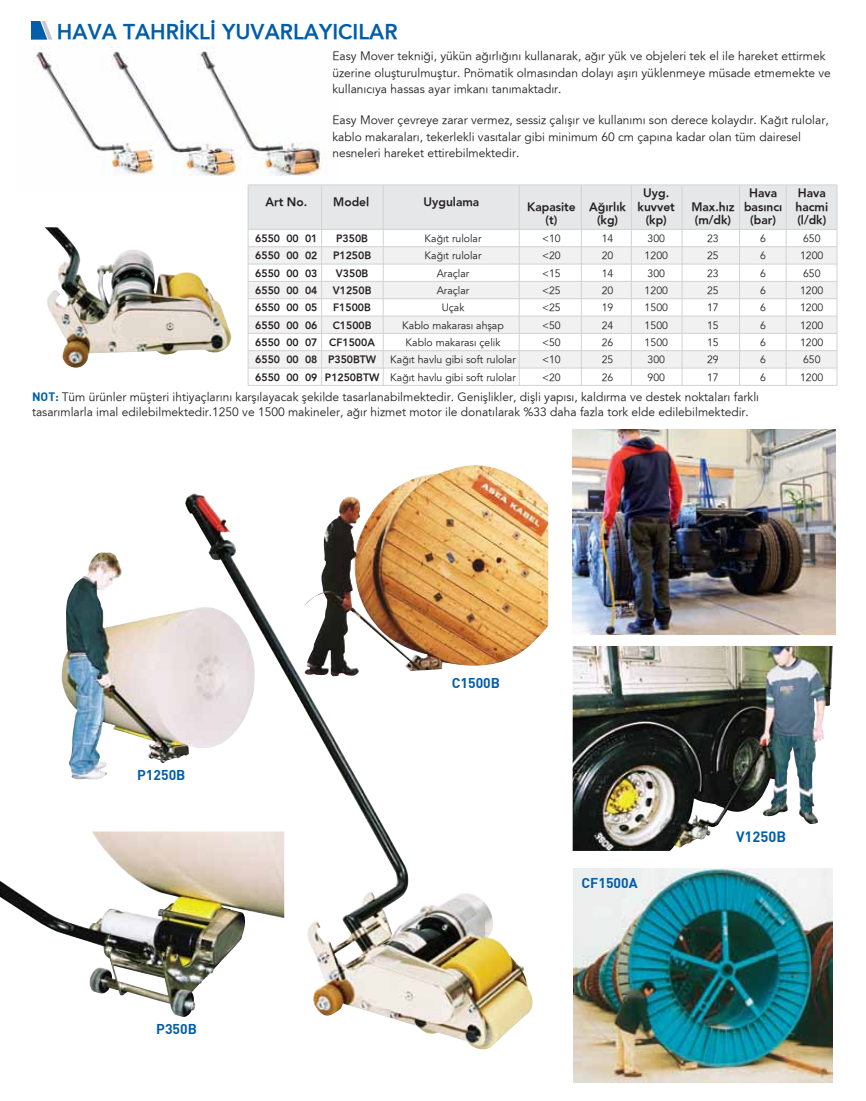
<style>
.page{position:relative;width:866px;height:1101px;background:#fff}
.page>*{position:absolute;margin:0;border:0;box-sizing:border-box;transform-origin:0 0}
.t1{font:800 21px "Avenir";color:#005daa}
.t2{font:14.7px "DINBEK Bold";color:#005daa}
.t3{font:13.95px "DINBEK Bold";color:#005daa}
.t4{font:12px/16.5px "Avenir";color:#231f20}
.t5{font:800 12px/13.5px "Avenir";color:#231f20;text-align:center}
.t6{font:10.5px/17.4px "Avenir";color:#231f20;text-align:justify}
.t7{font:800 10.5px/17.4px "Avenir";color:#231f20;text-align:justify}
.s1{font-family:"DINBEK Bold";color:#005daa}
</style>
<div class="page">
<img style="left:33px;top:39px;width:304px;height:151px">
<img style="left:61px;top:553px;width:124px;height:227px">
<img style="left:45px;top:227px;width:187px;height:141px">
<img style="left:573px;top:430px;width:262px;height:205px">
<img style="left:573px;top:646px;width:245px;height:205px">
<svg style="left:31px;top:21px;width:21px;height:19px"></svg>
<img style="left:185px;top:493px;width:348px;height:557px">
<img style="left:0;top:831px;width:284px;height:186px">
<img style="left:304px;top:465px;width:244px;height:211px">
<img style="left:573px;top:868px;width:260px;height:215px">
<div style="left:248px;top:185px;width:589px;height:44px;background:#e6e7e8"></div>
<div style="left:248px;top:351px;width:589px;height:17px;background:#f1f1f2"></div>
<div style="left:248px;top:316px;width:589px;height:17px;background:#f1f1f2"></div>
<div style="left:248px;top:281px;width:589px;height:17px;background:#f1f1f2"></div>
<div style="left:248px;top:247px;width:589px;height:17px;background:#f1f1f2"></div>
<hr style="left:248px;top:229px;width:589px;height:1px;background:#d1d3d4">
<hr style="left:248px;top:246px;width:589px;height:1px;background:#d1d3d4">
<hr style="left:248px;top:264px;width:589px;height:1px;background:#d1d3d4">
<hr style="left:248px;top:281px;width:589px;height:1px;background:#d1d3d4">
<hr style="left:248px;top:298px;width:589px;height:1px;background:#d1d3d4">
<hr style="left:248px;top:316px;width:589px;height:1px;background:#d1d3d4">
<hr style="left:248px;top:333px;width:589px;height:1px;background:#d1d3d4">
<hr style="left:248px;top:350px;width:589px;height:1px;background:#d1d3d4">
<hr style="left:248px;top:368px;width:589px;height:1px;background:#d1d3d4">
<hr style="left:248px;top:385px;width:589px;height:1px;background:#d1d3d4">
<hr style="left:321px;top:185px;width:1px;height:200px;background:#d1d3d4">
<hr style="left:383px;top:185px;width:1px;height:200px;background:#d1d3d4">
<hr style="left:581px;top:185px;width:1px;height:200px;background:#d1d3d4">
<hr style="left:519px;top:185px;width:1px;height:200px;background:#d1d3d4">
<hr style="left:631px;top:185px;width:1px;height:200px;background:#d1d3d4">
<hr style="left:682px;top:185px;width:1px;height:200px;background:#d1d3d4">
<hr style="left:739px;top:185px;width:1px;height:200px;background:#d1d3d4">
<hr style="left:786px;top:185px;width:1px;height:200px;background:#d1d3d4">
<hr style="left:248px;top:185px;width:1px;height:200px;background:#d1d3d4">
<hr style="left:248px;top:185px;width:589px;height:1px;background:#d1d3d4">
<hr style="left:837px;top:185px;width:1px;height:200px;background:#d1d3d4">
<p class="t1" style="left:57px;top:20px;width:342px">HAVA TAHR‹KL‹ YUVARLAYICILAR</p>
<p class="t4" style="left:332px;top:48px;width:500px">Easy Mover tekniği, yükün ağırlığını kullanarak, ağır yük ve objeleri tek el ile hareket ettirmek üzerine oluşturulmuştur. Pnömatik olmasından dolayı aşırı yüklenmeye müsade etmemekte ve kullanıcıya hassas ayar imkanı tanımaktadır.</p>
<p class="t4" style="left:332px;top:112px;width:498px">Easy Mover çevreye zarar vermez, sessiz çalışır ve kullanımı son derece kolaydır. Kağıt rulolar, kablo makaraları, tekerlekli vasıtalar gibi minimum 60 cm çapına kadar olan tüm dairesel nesneleri hareket ettirebilmektedir.</p>
<p class="t5" style="left:265px;top:195px;width:43px">Art No.</p>
<p class="t5" style="left:333px;top:195px;width:38px">Model</p>
<p class="t5" style="left:424px;top:195px;width:57px">Uygulama</p>
<p class="t5" style="left:527px;top:200px;width:50px">Kapasite (t)</p>
<p class="t5" style="left:589px;top:200px;width:38px">Ağırlık (kg)</p>
<p class="t5" style="left:638px;top:186px;width:39px">Uyg. kuvvet (kp)</p>
<p class="t5" style="left:691px;top:200px;width:45px;text-align:left">Max.h›z (m/dk)</p>
<p class="t5" style="left:744px;top:186px;width:40px">Hava basıncı (bar)</p>
<p class="t5" style="left:795px;top:186px;width:34px;text-align:left">Hava hacmi (l/dk)</p>
<p class="t7" style="left:255px;top:229px;width:64px">6550 00 01<br>6550 00 02<br>6550 00 03<br>6550 00 04<br>6550 00 05<br>6550 00 06<br>6550 00 07<br>6550 00 08<br>6550 00 09</p>
<p class="t7" style="left:325px;top:229px;width:56px;text-align:center">P350B<br>P1250B<br>V350B<br>V1250B<br>F1500B<br>C1500B<br>CF1500A<br>P350BTW<br>P1250BTW</p>
<p class="t6" style="left:390px;top:230px;width:127px;text-align:center">Kağ›t rulolar<br>Kağ›t rulolar<br>Araçlar<br>Araçlar<br>Uçak<br>Kablo makaras› ahşap<br>Kablo makaras› çelik<br>Kağıt havlu gibi soft rulolar<br>Kağıt havlu gibi soft rulolar</p>
<p class="t6" style="left:542px;top:230px;width:20px">&lt;10 &lt;20 &lt;15 &lt;25 &lt;25 &lt;50 &lt;50 &lt;10 &lt;20</p>
<p class="t6" style="left:602px;top:230px;width:13px">14<br>20<br>14<br>20<br>19<br>24<br>26<br>25<br>26</p>
<p class="t6" style="left:645px;top:230px;width:25px;text-align:left">300<br>1200<br>300<br>1200<br>1500<br>1500<br>1500<br>300<br>900</p>
<p class="t6" style="left:707px;top:230px;width:13px">23<br>25<br>23<br>25<br>17<br>15<br>15<br>29<br>17</p>
<p class="t6" style="left:760px;top:230px;width:7px">6<br>6<br>6<br>6<br>6<br>6<br>6<br>6<br>6</p>
<p class="t6" style="left:800px;top:230px;width:25px;text-align:left">650<br>1200<br>650<br>1200<br>1200<br>1200<br>1200<br>650<br>1200</p>
<p class="t4" style="left:32px;top:390px;width:728px;line-height:15px"><span class="s1">NOT:</span> Tüm ürünler müşteri ihtiyaçlarını karşılayacak şekilde tasarlanabilmektedir. Genişlikler, dişli yapısı, kaldırma ve destek noktaları farklı tasarımlarla imal edilebilmektedir.1250 ve 1500 makineler, ağır hizmet motor ile donatılarak %33 daha fazla tork elde edilebilmektedir.</p>
<p class="t3" style="left:137px;top:765px;width:50px">P1250B</p>
<p class="t3" style="left:156px;top:1019px;width:42px">P350B</p>
<p class="t3" style="left:452px;top:674px;width:50px">C1500B</p>
<p class="t3" style="left:581px;top:874px;width:58px">CF1500A</p>
<p class="t2" style="left:736px;top:827px;width:52px">V1250B</p>
</div>
